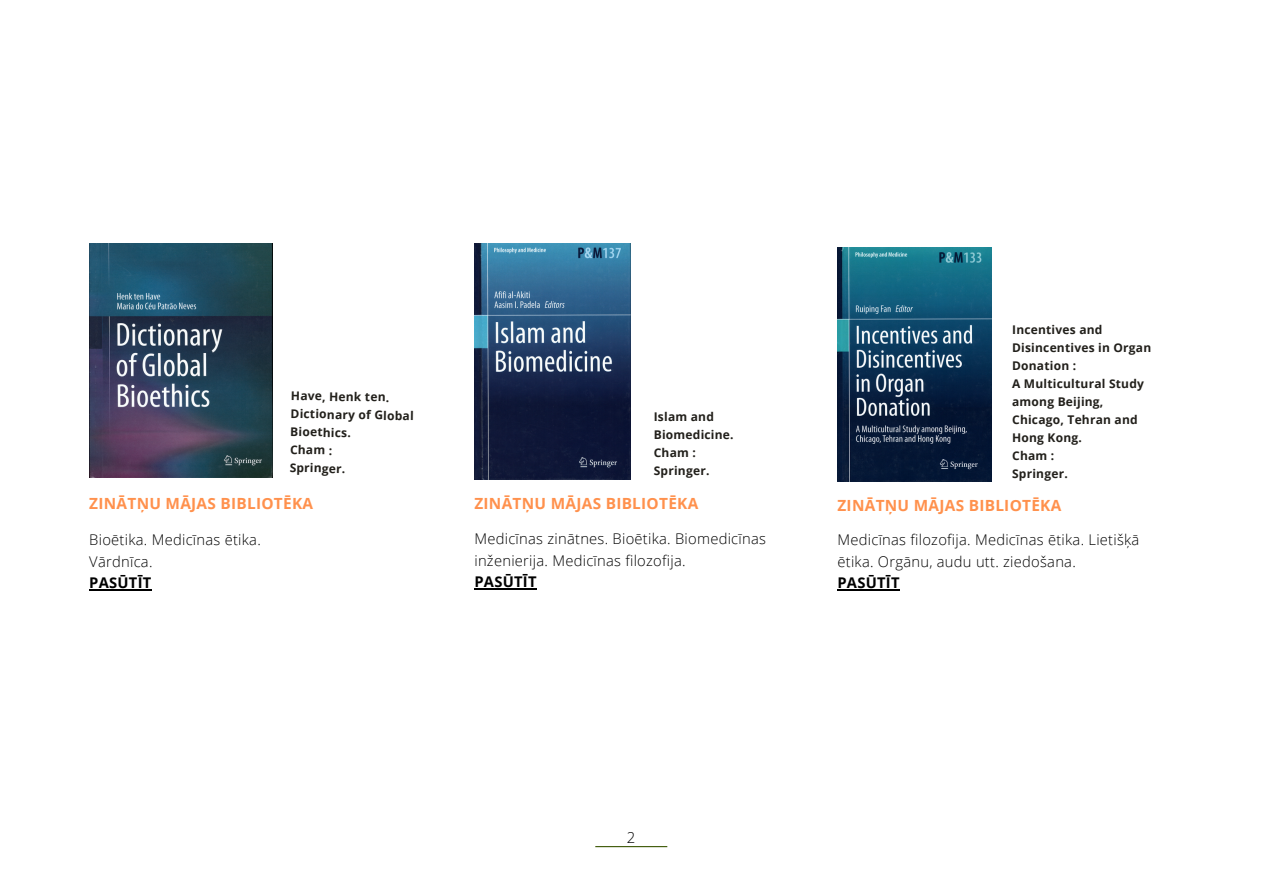
<style>
.page{position:relative;width:1263px;height:894px;background:#fff}
.page>*{position:absolute;margin:0;border:0;box-sizing:border-box;transform-origin:0 0}
.t1{font:700 15.45px "Open Sans";letter-spacing:.02em;color:#ff914d}
.t2{font:300 15px "Open Sans";color:#000}
.t3{font:300 14.7px/21.3px "Open Sans";letter-spacing:.02em;color:#000}
.t4{font:700 14.7px "Open Sans";letter-spacing:.02em;color:#000}
.t5{font:700 12px/18px "Open Sans";letter-spacing:.02em;color:#22201b}
</style>
<div class="page">
<hr style="left:595px;top:845px;width:72px;height:1px;background:#3b5704">
<img style="left:89px;top:244px;width:184px;height:234px">
<img style="left:474px;top:244px;width:157px;height:235px">
<img style="left:837px;top:247px;width:154px;height:234px">
<hr style="left:89px;top:589px;width:63px;height:1px;background:#000">
<hr style="left:474px;top:588px;width:63px;height:1px;background:#000">
<hr style="left:837px;top:589px;width:63px;height:1px;background:#000">
<p class="t5" style="left:291px;top:386px;width:100px;rotate:1deg">Have, Henk ten.</p>
<p class="t5" style="left:291px;top:404px;width:125px;rotate:1deg">Dictionary of Global<br>Bioethics.</p>
<p class="t5" style="left:290px;top:440px;width:44px;rotate:1deg">Cham :</p>
<p class="t5" style="left:290px;top:458px;width:57px;rotate:1deg">Springer.</p>
<p class="t5" style="left:654px;top:407px;width:81px">Islam and<br>Biomedicine.</p>
<p class="t5" style="left:654px;top:443px;width:44px">Cham :</p>
<p class="t5" style="left:654px;top:461px;width:57px">Springer.</p>
<p class="t1" style="left:89px;top:492px;width:225px">ZINĀTŅU MĀJAS BIBLIOTĒKA</p>
<p class="t1" style="left:474px;top:492px;width:225px">ZINĀTŅU MĀJAS BIBLIOTĒKA</p>
<p class="t3" style="left:89px;top:529px;width:173px">Bioētika. Medicīnas ētika.</p>
<p class="t3" style="left:89px;top:550px;width:65px">Vārdnīca.</p>
<p class="t4" style="left:89px;top:572px;width:64px">PASŪTĪT</p>
<p class="t3" style="left:474px;top:527px;width:293px">Medicīnas zinātnes. Bioētika. Biomedicīnas inženierija. Medicīnas filozofija.</p>
<p class="t4" style="left:474px;top:571px;width:64px">PASŪTĪT</p>
<p class="t5" style="left:1012px;top:320px;width:141px">Incentives and<br>Disincentives in Organ<br>Donation :</p>
<p class="t5" style="left:1012px;top:374px;width:133px">A Multicultural Study among Beijing,<br>Chicago, Tehran and<br>Hong Kong.</p>
<p class="t5" style="left:1012px;top:446px;width:44px">Cham :</p>
<p class="t5" style="left:1012px;top:464px;width:57px">Springer.</p>
<p class="t1" style="left:837px;top:494px;width:225px">ZINĀTŅU MĀJAS BIBLIOTĒKA</p>
<p class="t3" style="left:837px;top:529px;width:303px">Medicīnas filozofija. Medicīnas ētika. Lietišķā ētika. Orgānu, audu utt. ziedošana.</p>
<p class="t4" style="left:837px;top:572px;width:64px">PASŪTĪT</p>
<p class="t2" style="left:627px;top:826px;width:10px">2</p>
</div>
